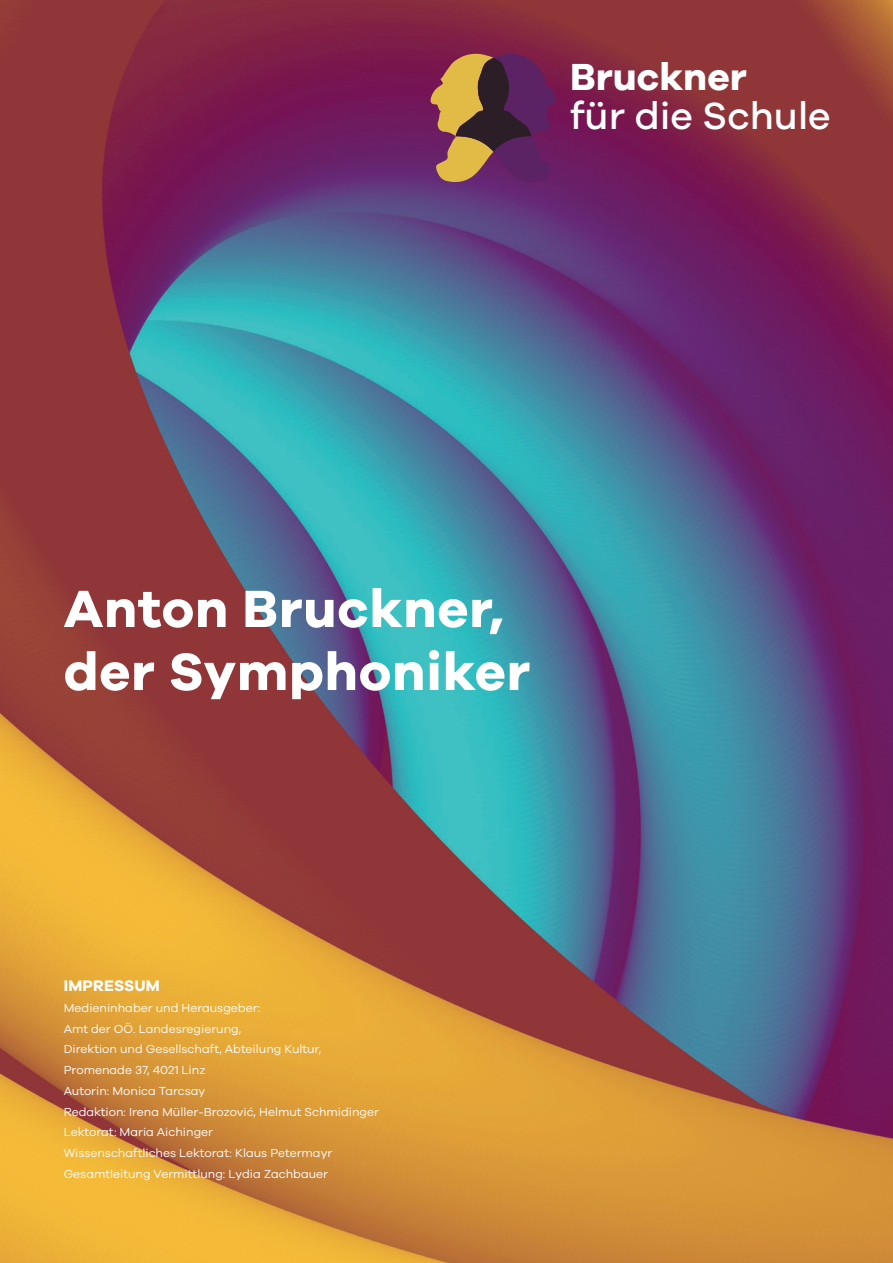
<style>
.page{position:relative;width:893px;height:1263px;background:#fff}
.page>*{position:absolute;margin:0;border:0;box-sizing:border-box;transform-origin:0 0}
.t1{font:700 54px/63px "Galano Grotesque";letter-spacing:.015em;color:#fff}
.t2{font:500 38.85px "Galano Grotesque";color:#fff}
.t3{font:700 38.85px "Galano Grotesque";color:#fff}
.t4{font:700 15.75px "Galano Grotesque";letter-spacing:.01em;color:#fff}
.t5{font:12px/20.7px "Galano Grotesque";color:#fff}
</style>
<div class="page">
<img style="left:0;top:0;width:893px;height:1263px">
<svg style="left:430px;top:54px;width:126px;height:128px;background:#7c4a4e"></svg>
<h2 class="t3" style="left:570px;top:53px;width:178px">Bruckner</h2>
<h2 class="t2" style="left:570px;top:92px;width:262px">für die Schule</h2>
<h1 class="t1" style="left:64px;top:575px;width:468px">Anton Bruckner, der Symphoniker</h1>
<h3 class="t4" style="left:64px;top:976px;width:98px">IMPRESSUM</h3>
<p class="t5" style="left:64px;top:997px;width:317px">Medieninhaber und Herausgeber:<br>Amt der OÖ. Landesregierung,<br>Direktion und Gesellschaft, Abteilung Kultur, Promenade 37, 4021 Linz<br>Autorin: Monica Tarcsay<br>Redaktion: Irena Müller-Brozović, Helmut Schmidinger Lektorat: Maria Aichinger<br>Wissenschaftliches Lektorat: Klaus Petermayr Gesamtleitung Vermittlung: Lydia Zachbauer</p>
</div>
